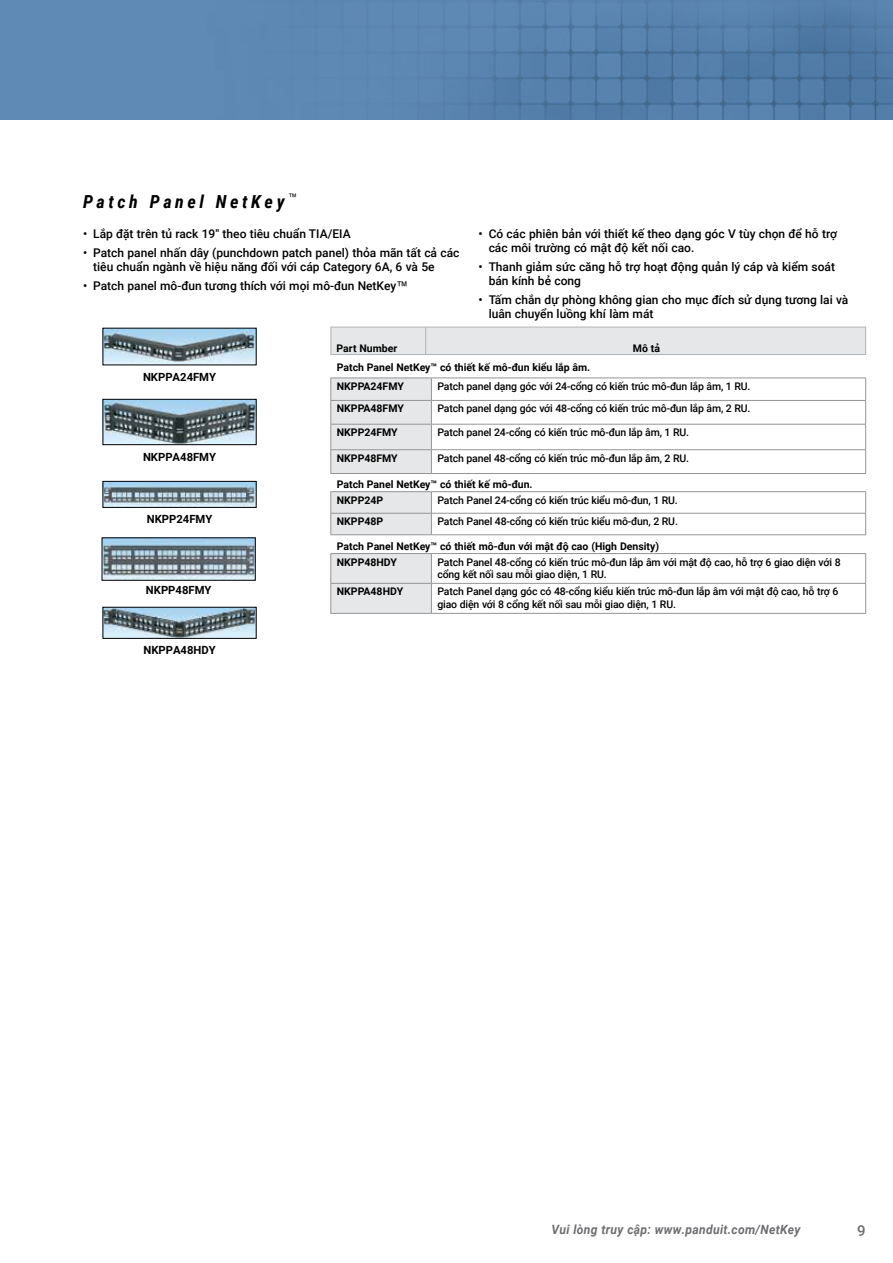
<style>
.page{position:relative;width:893px;height:1263px;background:#fff}
.page>*{position:absolute;margin:0;border:0;box-sizing:border-box;transform-origin:0 0}
.t1{font:italic 700 18px "Roboto Condensed";letter-spacing:.2em;color:#000}
.t2{font:500 15px "Roboto";color:#6d6e71}
.t3{font:italic 700 12.75px "Roboto";letter-spacing:.025em;color:#6d6e71;scale:.95 1}
.t4{font:500 12px/14.2px "Roboto";color:#000}
.t5{font:700 11.25px "Roboto";color:#000}
.t6{font:500 10.5px/12.6px "Roboto";letter-spacing:-.015em;color:#000}
.t7{font:700 10.5px/19.2px "Roboto";color:#000}
.s1{font-family:"Arial";font-weight:400}
</style>
<div class="page">
<div style="left:4px;top:0;width:889px;height:120px;background:#5e8ab5"></div>
<img style="left:418px;top:0;width:475px;height:120px">
<hr style="left:0;top:0;width:4px;height:120px;background:#5e8ab5">
<img style="left:105px;top:330px;width:150px;height:33px">
<img style="left:105px;top:401px;width:150px;height:42px">
<div style="left:103px;top:399px;width:154px;height:46px;border:1px solid #000"></div>
<img style="left:105px;top:483px;width:150px;height:23px">
<div style="left:103px;top:481px;width:154px;height:27px;border:1px solid #000"></div>
<img style="left:104px;top:539px;width:150px;height:40px">
<div style="left:102px;top:537px;width:154px;height:44px;border:1px solid #000"></div>
<div style="left:330px;top:327px;width:536px;height:28px;background:#e6e7e8;border:1px solid #b1b4b6"></div>
<svg style="left:425px;top:327px;width:1px;height:27px"></svg>
<hr style="left:431px;top:378px;width:435px;height:1px;background:#939598">
<hr style="left:431px;top:400px;width:435px;height:1px;background:#939598">
<hr style="left:431px;top:424px;width:435px;height:1px;background:#939598">
<hr style="left:431px;top:449px;width:435px;height:1px;background:#939598">
<svg style="left:865px;top:378px;width:1px;height:95px"></svg>
<hr style="left:431px;top:473px;width:435px;height:1px;background:#939598">
<hr style="left:431px;top:491px;width:435px;height:1px;background:#939598">
<hr style="left:431px;top:513px;width:435px;height:1px;background:#939598">
<svg style="left:865px;top:492px;width:1px;height:42px"></svg>
<hr style="left:431px;top:534px;width:435px;height:1px;background:#939598">
<hr style="left:431px;top:553px;width:435px;height:1px;background:#939598">
<hr style="left:431px;top:583px;width:435px;height:1px;background:#939598">
<svg style="left:330px;top:378px;width:102px;height:235px;background:#e5e5e6"></svg>
<svg style="left:865px;top:554px;width:1px;height:59px"></svg>
<hr style="left:330px;top:613px;width:101px;height:1px;background:#939598">
<hr style="left:431px;top:613px;width:435px;height:1px;background:#939598">
<img style="left:105px;top:609px;width:150px;height:28px">
<div style="left:103px;top:607px;width:154px;height:32px;border:1px solid #000"></div>
<h1 class="t1" style="left:83px;top:188px;width:216px">Patch Panel NetKey <sup>™</sup></h1>
<p class="t4" style="left:83px;top:226px;width:269px">• Lắp đặt trên tủ rack 19" theo tiêu chuẩn TIA/EIA</p>
<p class="t4" style="left:93px;top:245px;width:368px;text-indent:-10px">• Patch panel nhấn dây (punchdown patch panel) thỏa mãn tất cả các tiêu chuẩn ngành về hiệu năng đối với cáp Category 6A, 6 và 5e</p>
<p class="t4" style="left:83px;top:278px;width:327px">• Patch panel mô-đun tương thích với mọi mô-đun NetKey<span class="s1">™</span></p>
<p class="t4" style="left:489px;top:226px;width:350px;text-indent:-10px">• Có các phiên bản với thiết kế theo dạng góc V tùy chọn để hỗ trợ các môi trường có mật độ kết nối cao.</p>
<p class="t4" style="left:489px;top:259px;width:348px;text-indent:-10px">• Thanh giảm sức căng hỗ trợ hoạt động quản lý cáp và kiểm soát bán kính bẻ cong</p>
<p class="t4" style="left:489px;top:292px;width:361px;text-indent:-10px">• Tấm chắn dự phòng không gian cho mục đích sử dụng tương lai và luân chuyển luồng khí làm mát</p>
<p class="t5" style="left:143px;top:369px;width:75px">NKPPA24FMY</p>
<p class="t5" style="left:143px;top:449px;width:75px">NKPPA48FMY</p>
<p class="t5" style="left:147px;top:511px;width:67px">NKPP24FMY</p>
<p class="t5" style="left:146px;top:583px;width:67px">NKPP48FMY</p>
<p class="t5" style="left:143px;top:642px;width:74px">NKPPA48HDY</p>
<p class="t7" style="left:337px;top:338px;width:62px">Part Number</p>
<p class="t7" style="left:633px;top:338px;width:29px">Mô tả</p>
<p class="t7" style="left:337px;top:357px;width:255px">Patch Panel NetKey™ có thiết kế mô-đun kiểu lắp âm.<br>NKPPA24FMY</p>
<p class="t6" style="left:437px;top:379px;width:315px">Patch panel dạng góc với 24-cổng có kiến trúc mô-đun lắp âm, 1 RU.</p>
<p class="t7" style="left:337px;top:399px;width:69px">NKPPA48FMY</p>
<p class="t6" style="left:437px;top:402px;width:315px">Patch panel dạng góc với 48-cổng có kiến trúc mô-đun lắp âm, 2 RU.</p>
<p class="t7" style="left:337px;top:422px;width:62px">NKPP24FMY</p>
<p class="t6" style="left:437px;top:426px;width:253px">Patch panel 24-cổng có kiến trúc mô-đun lắp âm, 1 RU.</p>
<p class="t7" style="left:337px;top:448px;width:62px">NKPP48FMY</p>
<p class="t6" style="left:437px;top:451px;width:253px">Patch panel 48-cổng có kiến trúc mô-đun lắp âm, 2 RU.</p>
<p class="t7" style="left:337px;top:477px;width:197px;line-height:15.1px">Patch Panel NetKey™ có thiết kế mô-đun.<br>NKPP24P</p>
<p class="t6" style="left:437px;top:493px;width:242px">Patch Panel 24-cổng có kiến trúc kiểu mô-đun, 1 RU.</p>
<p class="t7" style="left:337px;top:511px;width:48px">NKPP48P</p>
<p class="t6" style="left:437px;top:515px;width:242px">Patch Panel 48-cổng có kiến trúc kiểu mô-đun, 2 RU.</p>
<p class="t7" style="left:337px;top:538px;width:324px;line-height:15.5px">Patch Panel NetKey™ có thiết mô-đun với mật độ cao (High Density)<br>NKPP48HDY</p>
<p class="t6" style="left:437px;top:555px;width:405px">Patch Panel 48-cổng có kiến trúc mô-đun lắp âm với mật độ cao, hỗ trợ 6 giao diện với 8 cổng kết nối sau mỗi giao diện, 1 RU.</p>
<p class="t7" style="left:337px;top:582px;width:68px">NKPPA48HDY</p>
<p class="t6" style="left:437px;top:585px;width:402px">Patch Panel dạng góc có 48-cổng kiểu kiến trúc mô-đun lắp âm với mật độ cao, hỗ trợ 6 giao diện với 8 cổng kết nối sau mỗi giao diện, 1 RU.</p>
<p class="t3" style="left:551px;top:1221px;width:264px">Vui lòng truy cập: www.panduit.com/NetKey</p>
<h2 class="t2" style="left:857px;top:1220px;width:10px">9</h2>
</div>
